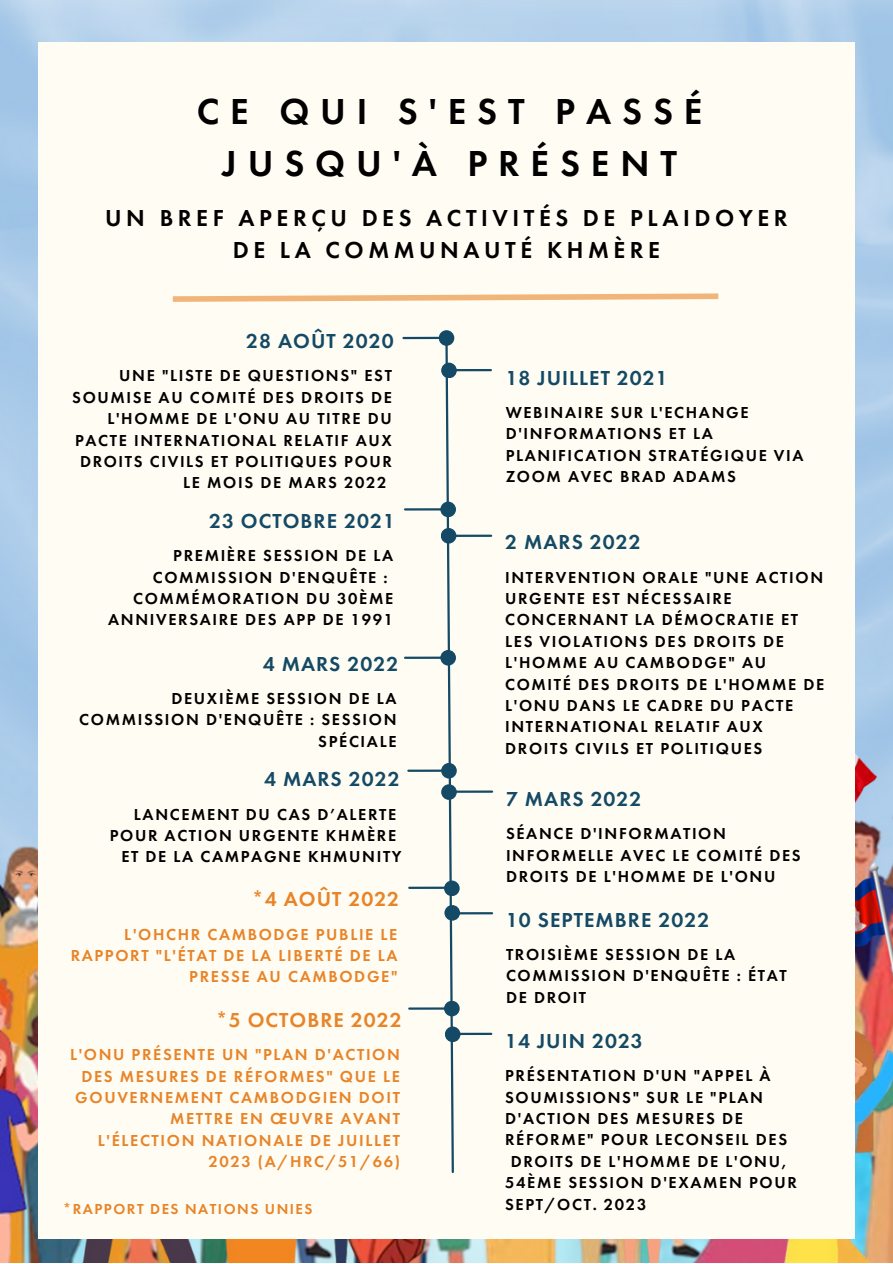
<style>
.page{position:relative;width:893px;height:1264px;background:#fff}
.page>*{position:absolute;margin:0;border:0;box-sizing:border-box;transform-origin:0 0}
.t1{font:600 37.5px/51.8px "Futura PT";letter-spacing:.29em;color:#000;text-align:center}
.t2{font:600 24px/32.5px "Futura PT";letter-spacing:.19em;color:#000;text-align:center}
.t3{font:600 21px "Futura PT";letter-spacing:.05em;color:#144a65}
.t4{font:600 21px "Futura PT";letter-spacing:.05em;color:#e88429}
.t5{font:600 16.5px/21.3px "Futura PT";letter-spacing:.1em;color:#000}
.t6{font:600 16.5px/21.3px "Futura PT";letter-spacing:.1em;color:#e88429;text-align:right}
.t7{font:600 15px "Futura PT";letter-spacing:.1em;color:#e88429}
</style>
<div class="page">
<img style="left:0;top:0;width:892px;height:1262px">
<div style="left:38px;top:42px;width:816px;height:1196px;background:#fffdf3"></div>
<svg style="left:444px;top:331px;width:11px;height:842px"></svg>
<div style="left:438px;top:330px;width:16px;height:16px;background:#144a65;border-radius:50%"></div>
<hr style="left:403px;top:337px;width:41px;height:2px;background:#144a65">
<div style="left:441px;top:362px;width:16px;height:16px;background:#144a65;border-radius:50%"></div>
<hr style="left:448px;top:369px;width:43px;height:2px;background:#144a65">
<div style="left:440px;top:501px;width:16px;height:16px;background:#144a65;border-radius:50%"></div>
<hr style="left:405px;top:508px;width:43px;height:2px;background:#144a65">
<div style="left:441px;top:528px;width:15px;height:15px;background:#144a65;border-radius:50%"></div>
<hr style="left:448px;top:534px;width:43px;height:3px;background:#144a65">
<div style="left:440px;top:650px;width:16px;height:15px;background:#144a65;border-radius:50%"></div>
<hr style="left:405px;top:656px;width:43px;height:3px;background:#144a65">
<div style="left:441px;top:784px;width:16px;height:16px;background:#144a65;border-radius:50%"></div>
<hr style="left:449px;top:790px;width:43px;height:2px;background:#144a65">
<div style="left:441px;top:763px;width:16px;height:15px;background:#144a65;border-radius:50%"></div>
<hr style="left:408px;top:769px;width:43px;height:2px;background:#144a65">
<div style="left:444px;top:880px;width:15px;height:16px;background:#144a65;border-radius:50%"></div>
<hr style="left:409px;top:886px;width:43px;height:3px;background:#144a65">
<div style="left:444px;top:905px;width:16px;height:15px;background:#144a65;border-radius:50%"></div>
<hr style="left:449px;top:912px;width:43px;height:2px;background:#144a65">
<div style="left:444px;top:1000px;width:15px;height:16px;background:#144a65;border-radius:50%"></div>
<hr style="left:409px;top:1007px;width:43px;height:2px;background:#144a65">
<div style="left:445px;top:1026px;width:15px;height:16px;background:#144a65;border-radius:50%"></div>
<hr style="left:448px;top:1032px;width:43px;height:3px;background:#144a65">
<svg style="left:172px;top:293px;width:547px;height:9px"></svg>
<p class="t1" style="left:197px;top:85px;width:507px">CE QUI S'EST PASSÉ<br>JUSQU'À PRÉSENT</p>
<p class="t2" style="left:105px;top:201px;width:684px">UN BREF APERÇU DES ACTIVITÉS DE PLAIDOYER<br>DE LA COMMUNAUTÉ KHMÈRE</p>
<p class="t3" style="left:246px;top:327px;width:149px">28 AOÛT 2020</p>
<p class="t5" style="left:119px;top:365px;width:274px">UNE "LISTE DE QUESTIONS" EST</p>
<p class="t5" style="left:72px;top:386px;width:321px">SOUMISE AU COMITÉ DES DROITS DE</p>
<p class="t5" style="left:107px;top:408px;width:286px">L'HOMME DE L'ONU AU TITRE DU</p>
<p class="t5" style="left:75px;top:429px;width:318px">PACTE INTERNATIONAL RELATIF AUX</p>
<p class="t5" style="left:80px;top:450px;width:313px">DROITS CIVILS ET POLITIQUES POUR</p>
<p class="t5" style="left:183px;top:472px;width:205px">LE MOIS DE MARS 2022</p>
<p class="t3" style="left:209px;top:507px;width:187px">23 OCTOBRE 2021</p>
<p class="t5" style="left:173px;top:545px;width:221px">PREMIÈRE SESSION DE LA</p>
<p class="t5" style="left:153px;top:566px;width:236px">COMMISSION D'ENQUÊTE :</p>
<p class="t5" style="left:133px;top:587px;width:261px">COMMÉMORATION DU 30ÈME</p>
<p class="t5" style="left:108px;top:609px;width:286px">ANNIVERSAIRE DES APP DE 1991</p>
<p class="t3" style="left:263px;top:650px;width:137px">4 MARS 2022</p>
<p class="t5" style="left:79px;top:687px;width:319px;text-align:right">DEUXIÈME SESSION DE LA<br>COMMISSION D'ENQUÊTE : SESSION<br>SPÉCIALE</p>
<p class="t3" style="left:264px;top:765px;width:137px">4 MARS 2022</p>
<p class="t5" style="left:134px;top:803px;width:264px">LANCEMENT DU CAS D’ALERTE</p>
<p class="t5" style="left:110px;top:824px;width:288px">POUR ACTION URGENTE KHMÈRE</p>
<p class="t5" style="left:121px;top:846px;width:282px">ET DE LA CAMPAGNE KHMUNITY</p>
<p class="t4" style="left:252px;top:885px;width:149px">*4 AOÛT 2022</p>
<p class="t6" style="left:71px;top:923px;width:328px">L'OHCHR CAMBODGE PUBLIE LE<br>RAPPORT "L'ÉTAT DE LA LIBERTÉ DE LA<br>PRESSE AU CAMBODGE"</p>
<p class="t4" style="left:216px;top:1006px;width:187px">*5 OCTOBRE 2022</p>
<p class="t6" style="left:70px;top:1044px;width:331px">L'ONU PRÉSENTE UN "PLAN D'ACTION<br>DES MESURES DE RÉFORMES" QUE LE<br>GOUVERNEMENT CAMBODGIEN DOIT<br>METTRE EN ŒUVRE AVANT<br>L'ÉLECTION NATIONALE DE JUILLET<br>2023 (A/HRC/51/66)</p>
<p class="t3" style="left:505px;top:364px;width:163px">18 JUILLET 2021</p>
<p class="t5" style="left:505px;top:402px;width:299px">WEBINAIRE SUR L'ECHANGE<br>D'INFORMATIONS ET LA<br>PLANIFICATION STRATÉGIQUE VIA<br>ZOOM AVEC BRAD ADAMS</p>
<p class="t3" style="left:505px;top:528px;width:137px">2 MARS 2022</p>
<p class="t5" style="left:505px;top:566px;width:321px">INTERVENTION ORALE "UNE ACTION<br>URGENTE EST NÉCESSAIRE<br>CONCERNANT LA DÉMOCRATIE ET<br>LES VIOLATIONS DES DROITS DE<br>L'HOMME AU CAMBODGE" AU<br>COMITÉ DES DROITS DE L'HOMME DE<br>L'ONU DANS LE CADRE DU PACTE<br>INTERNATIONAL RELATIF AUX<br>DROITS CIVILS ET POLITIQUES</p>
<p class="t3" style="left:506px;top:785px;width:137px">7 MARS 2022</p>
<p class="t5" style="left:506px;top:822px;width:296px">SÉANCE D'INFORMATION<br>INFORMELLE AVEC LE COMITÉ DES<br>DROITS DE L'HOMME DE L'ONU</p>
<p class="t3" style="left:506px;top:905px;width:205px">10 SEPTEMBRE 2022</p>
<p class="t5" style="left:506px;top:943px;width:282px">TROISIÈME SESSION DE LA<br>COMMISSION D'ENQUÊTE : ÉTAT</p>
<p class="t5" style="left:506px;top:986px;width:82px">DE DROIT</p>
<p class="t3" style="left:505px;top:1027px;width:139px">14 JUIN 2023</p>
<p class="t5" style="left:505px;top:1065px;width:267px">PRÉSENTATION D'UN "APPEL À</p>
<p class="t5" style="left:505px;top:1086px;width:259px">SOUMISSIONS" SUR LE "PLAN</p>
<p class="t5" style="left:505px;top:1107px;width:239px">D'ACTION DES MESURES DE</p>
<p class="t5" style="left:505px;top:1129px;width:283px">RÉFORME" POUR LECONSEIL DES</p>
<p class="t5" style="left:510px;top:1150px;width:278px">DROITS DE L'HOMME DE L'ONU,</p>
<p class="t5" style="left:505px;top:1171px;width:293px">54ÈME SESSION D'EXAMEN POUR</p>
<p class="t7" style="left:63px;top:1199px;width:251px">*RAPPORT DES NATIONS UNIES</p>
<p class="t5" style="left:505px;top:1193px;width:143px">SEPT/OCT. 2023</p>
</div>
